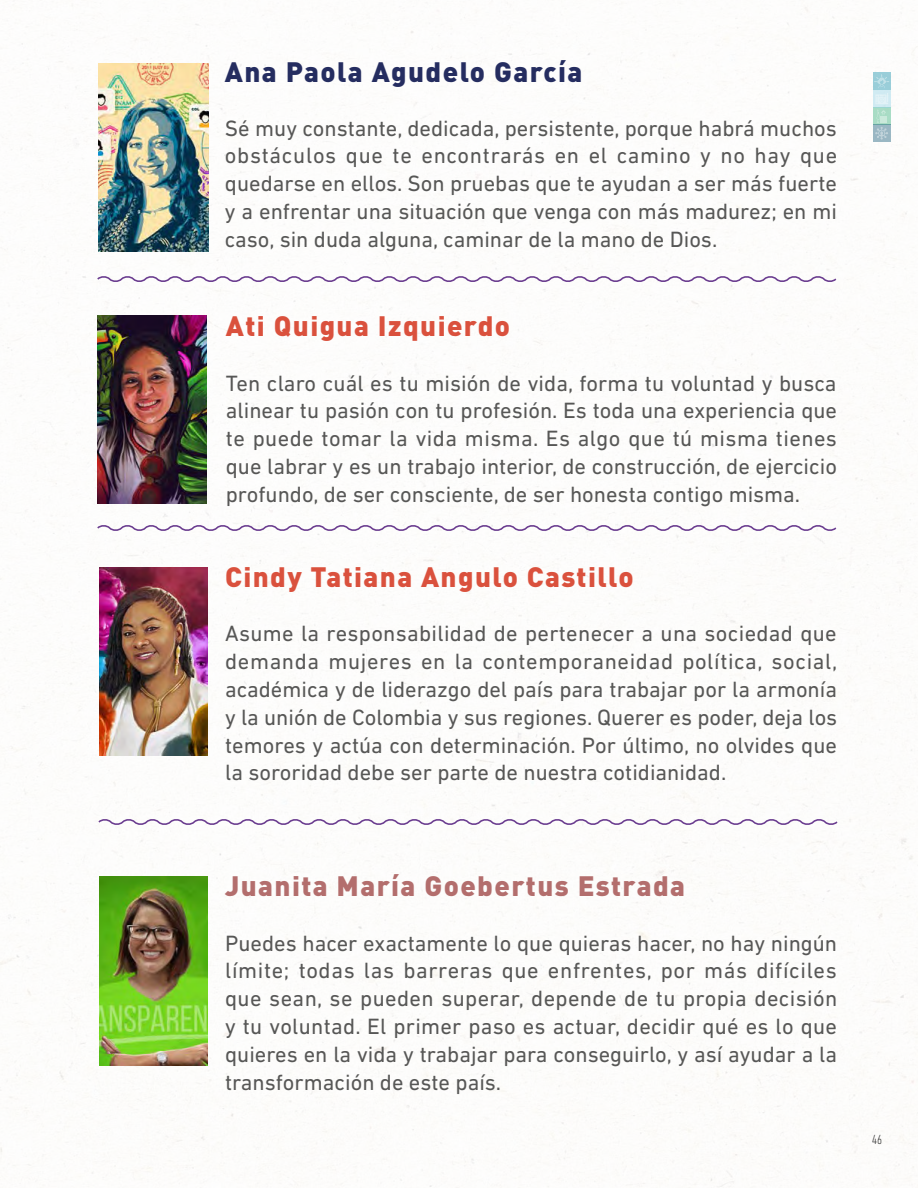
<style>
.page{position:relative;width:918px;height:1188px;background:#fff}
.page>*{position:absolute;margin:0;border:0;box-sizing:border-box;transform-origin:0 0}
.t1{font:900 27.75px "DIN";letter-spacing:.05em;color:#da513d}
.t2{font:900 27.75px "DIN";letter-spacing:.05em;color:#b36e6d}
.t3{font:900 27.75px "DIN";letter-spacing:.05em;color:#252d60}
.t4{font:22.5px/27.9px "DIN Next LT Pro";color:#575756;text-align:justify}
.t5{font:300 condensed 13.5px "DIN Next LT Pro";color:#3c3c3b}
</style>
<div class="page">
<img style="left:0;top:3px;width:918px;height:1185px">
<svg style="left:95px;top:523px;width:743px;height:10px"></svg>
<svg style="left:95px;top:274px;width:743px;height:10px"></svg>
<img style="left:99px;top:63px;width:109px;height:189px">
<img style="left:98px;top:315px;width:109px;height:189px">
<img style="left:99px;top:567px;width:108px;height:189px">
<img style="left:99px;top:877px;width:108px;height:189px">
<svg style="left:97px;top:817px;width:742px;height:10px"></svg>
<div style="left:873px;top:107px;width:17px;height:18px;background:#a8dcc4"></div>
<svg style="left:873px;top:73px;width:17px;height:17px"></svg>
<div style="left:873px;top:125px;width:17px;height:17px;background:#9ab7c3"></div>
<div style="left:873px;top:90px;width:17px;height:17px;background:#d0eaf2"></div>
<svg style="left:875px;top:75px;width:14px;height:65px"></svg>
<p class="t3" style="left:225px;top:53px;width:359px">Ana Paola Agudelo García</p>
<p class="t4" style="left:225px;top:114px;width:614px">Sé muy constante, dedicada, persistente, porque habrá muchos obstáculos que te encontrarás en el camino y no hay que quedarse en ellos. Son pruebas que te ayudan a ser más fuerte y a enfrentar una situación que venga con más madurez; en mi caso, sin duda alguna, caminar de la mano de Dios.</p>
<p class="t1" style="left:226px;top:307px;width:286px">Ati Quigua Izquierdo</p>
<p class="t4" style="left:226px;top:369px;width:613px">Ten claro cuál es tu misión de vida, forma tu voluntad y busca alinear tu pasión con tu profesión. Es toda una experiencia que te puede tomar la vida misma. Es algo que tú misma tienes que labrar y es un trabajo interior, de construcción, de ejercicio profundo, de ser consciente, de ser honesta contigo misma.</p>
<p class="t1" style="left:225px;top:558px;width:410px">Cindy Tatiana Angulo Castillo</p>
<p class="t4" style="left:225px;top:619px;width:614px">Asume la responsabilidad de pertenecer a una sociedad que demanda mujeres en la contemporaneidad política, social, académica y de liderazgo del país para trabajar por la armonía y la unión de Colombia y sus regiones. Querer es poder, deja los temores y actúa con determinación. Por último, no olvides que la sororidad debe ser parte de nuestra cotidianidad.</p>
<p class="t2" style="left:225px;top:868px;width:461px">Juanita María Goebertus Estrada</p>
<p class="t4" style="left:225px;top:929px;width:614px">Puedes hacer exactamente lo que quieras hacer, no hay ningún límite; todas las barreras que enfrentes, por más difíciles que sean, se pueden superar, depende de tu propia decisión y tu voluntad. El primer paso es actuar, decidir qué es lo que quieres en la vida y trabajar para conseguirlo, y así ayudar a la transformación de este país.</p>
<p class="t5" style="left:872px;top:1132px;width:12px">46</p>
</div>
